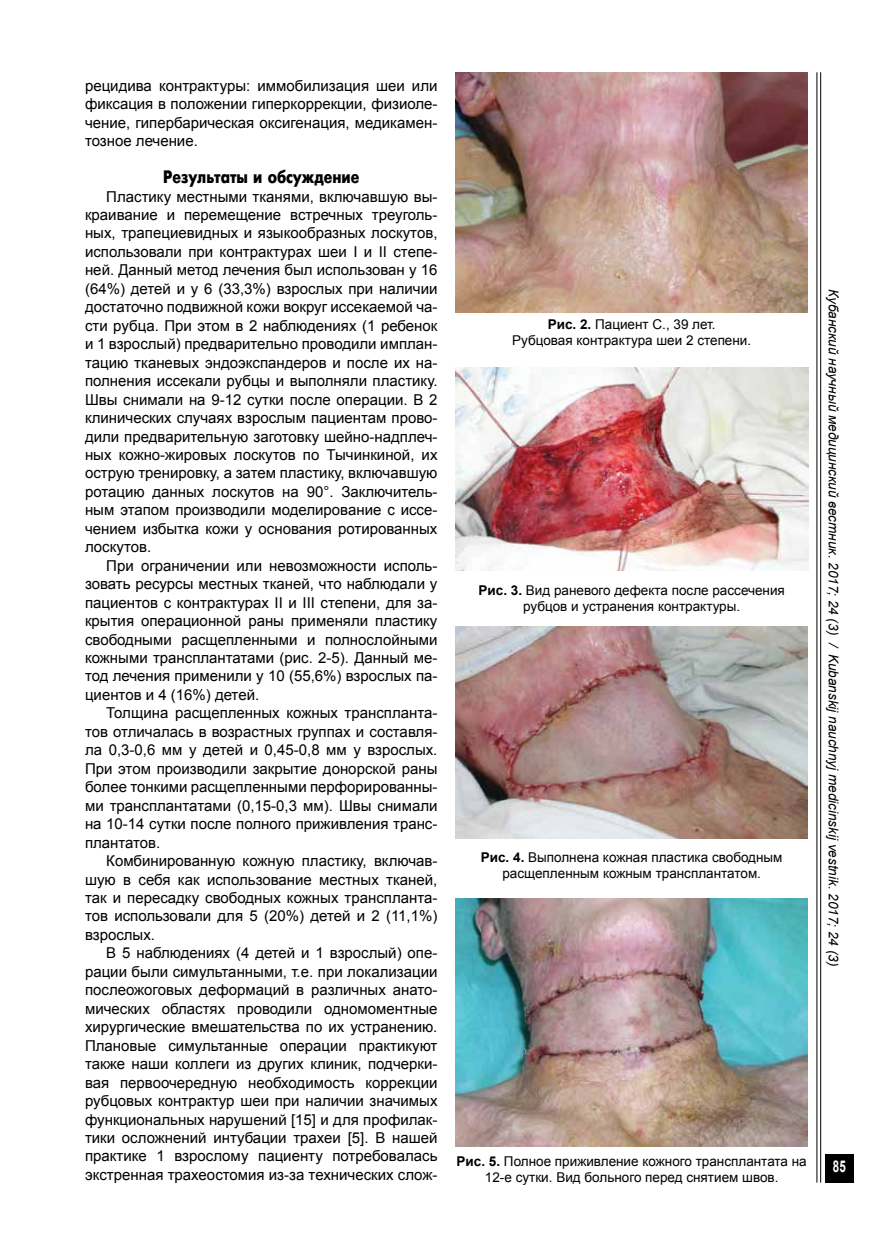
<style>
.page{position:relative;width:893px;height:1255px;background:#fff}
.page>*{position:absolute;margin:0;border:0;box-sizing:border-box;transform-origin:0 0}
.t1{font:700 18px "Futuris";color:#000;scale:.8 1}
.t2{font:700 16.2px "Arial";color:#fff;scale:.71 1}
.t3{font:15px/18.5px "Arial";color:#000;text-align:justify}
.t4{font:13.5px/16.2px "Arial";color:#000;text-align:center}
.t5{font:italic 13.5px "Arial";color:#000}
.s1{font-weight:700}
</style>
<div class="page">
<hr style="left:820px;top:72px;width:1px;height:1110px;background:#000">
<hr style="left:816px;top:72px;width:1px;height:1110px;background:#000">
<div style="left:825px;top:1153px;width:29px;height:29px;background:#000"></div>
<img style="left:455px;top:898px;width:353px;height:248px">
<img style="left:455px;top:72px;width:353px;height:240px">
<img style="left:455px;top:367px;width:354px;height:203px">
<img style="left:455px;top:626px;width:353px;height:212px">
<p class="t3" style="left:85px;top:76px;width:354px">рецидива контрактуры: иммобилизация шеи или фиксация в положении гиперкоррекции, физиоле&shy;чение, гипербарическая оксигенация, медикамен&shy;тозное лечение.</p>
<p class="t1" style="left:163px;top:167px;width:247px">Результаты и обсуждение</p>
<p class="t3" style="left:85px;top:187px;width:354px;text-indent:21px">Пластику местными тканями, включавшую вы&shy;краивание и перемещение встречных треуголь&shy;ных, трапециевидных и языкообразных лоскутов, использовали при контрактурах шеи I и II степе&shy;ней. Данный метод лечения был использован у 16 (64%) детей и у 6 (33,3%) взрослых при наличии достаточно подвижной кожи вокруг иссекаемой ча&shy;сти рубца. При этом в 2 наблюдениях (1 ребенок и 1 взрослый) предварительно проводили имплан&shy;тацию тканевых эндоэкспандеров и после их на&shy;полнения иссекали рубцы и выполняли пластику.<br>Швы снимали на 9-12 сутки после операции. В 2 клинических случаях взрослым пациентам прово&shy;дили предварительную заготовку шейно-надплеч&shy;ных кожно-жировых лоскутов по Тычинкиной, их острую тренировку, а затем пластику, включавшую ротацию данных лоскутов на 90°. Заключитель&shy;ным этапом производили моделирование с иссе&shy;чением избытка кожи у основания ротированных лоскутов.</p>
<p class="t3" style="left:85px;top:556px;width:354px;text-indent:21px">При ограничении или невозможности исполь&shy;зовать ресурсы местных тканей, что наблюдали у пациентов с контрактурах II и III степени, для за&shy;крытия операционной раны применяли пластику свободными расщепленными и полнослойными кожными трансплантатами (рис. 2-5). Данный ме&shy;тод лечения применили у 10 (55,6%) взрослых па&shy;циентов и 4 (16%) детей.</p>
<p class="t3" style="left:85px;top:703px;width:354px;text-indent:21px">Толщина расщепленных кожных транспланта&shy;тов отличалась в возрастных группах и составля&shy;ла 0,3-0,6 мм у детей и 0,45-0,8 мм у взрослых.<br>При этом производили закрытие донорской раны более тонкими расщепленными перфорированны&shy;ми трансплантатами (0,15-0,3 мм). Швы снимали на 10-14 сутки после полного приживления транс&shy;плантатов.</p>
<p class="t3" style="left:85px;top:851px;width:354px;text-indent:21px">Комбинированную кожную пластику, включав&shy;шую в себя как использование местных тканей, так и пересадку свободных кожных транспланта&shy;тов использовали для 5 (20%) детей и 2 (11,1%) взрослых.</p>
<p class="t3" style="left:85px;top:943px;width:354px;text-indent:21px">В 5 наблюдениях (4 детей и 1 взрослый) опе&shy;рации были симультанными, т.е. при локализации послеожоговых деформаций в различных анато&shy;мических областях проводили одномоментные хирургические вмешательства по их устранению.<br>Плановые симультанные операции практикуют также наши коллеги из других клиник, подчерки&shy;вая первоочередную необходимость коррекции рубцовых контрактур шеи при наличии значимых функциональных нарушений [15] и для профилак&shy;тики осложнений интубации трахеи [5]. В нашей практике 1 взрослому пациенту потребовалась экстренная трахеостомия из-за технических слож-</p>
<p class="t4" style="left:512px;top:316px;width:241px"><span class="s1">Рис. 2.</span> Пациент С., 39 лет.<br>Рубцовая контрактура шеи 2 степени.</p>
<p class="t4" style="left:478px;top:582px;width:308px"><span class="s1">Рис. 3.</span> Вид раневого дефекта после рассечения рубцов и устранения контрактуры.</p>
<p class="t4" style="left:481px;top:848px;width:303px"><span class="s1">Рис. 4.</span> Выполнена кожная пластика свободным расщепленным кожным трансплантатом.</p>
<p class="t5" style="left:843px;top:289px;width:679px;rotate:90deg">Кубанский научный медицинский вестник. 2017; 24 (3) / Kubanskij nauchnyj medicinskij vestnik. 2017; 24 (3)</p>
<p class="t4" style="left:457px;top:1152px;width:352px"><span class="s1">Рис. 5.</span> Полное приживление кожного трансплантата на<br>12-е сутки. Вид больного перед снятием швов.</p>
<p class="t2" style="left:833px;top:1155px;width:20px">85</p>
</div>
